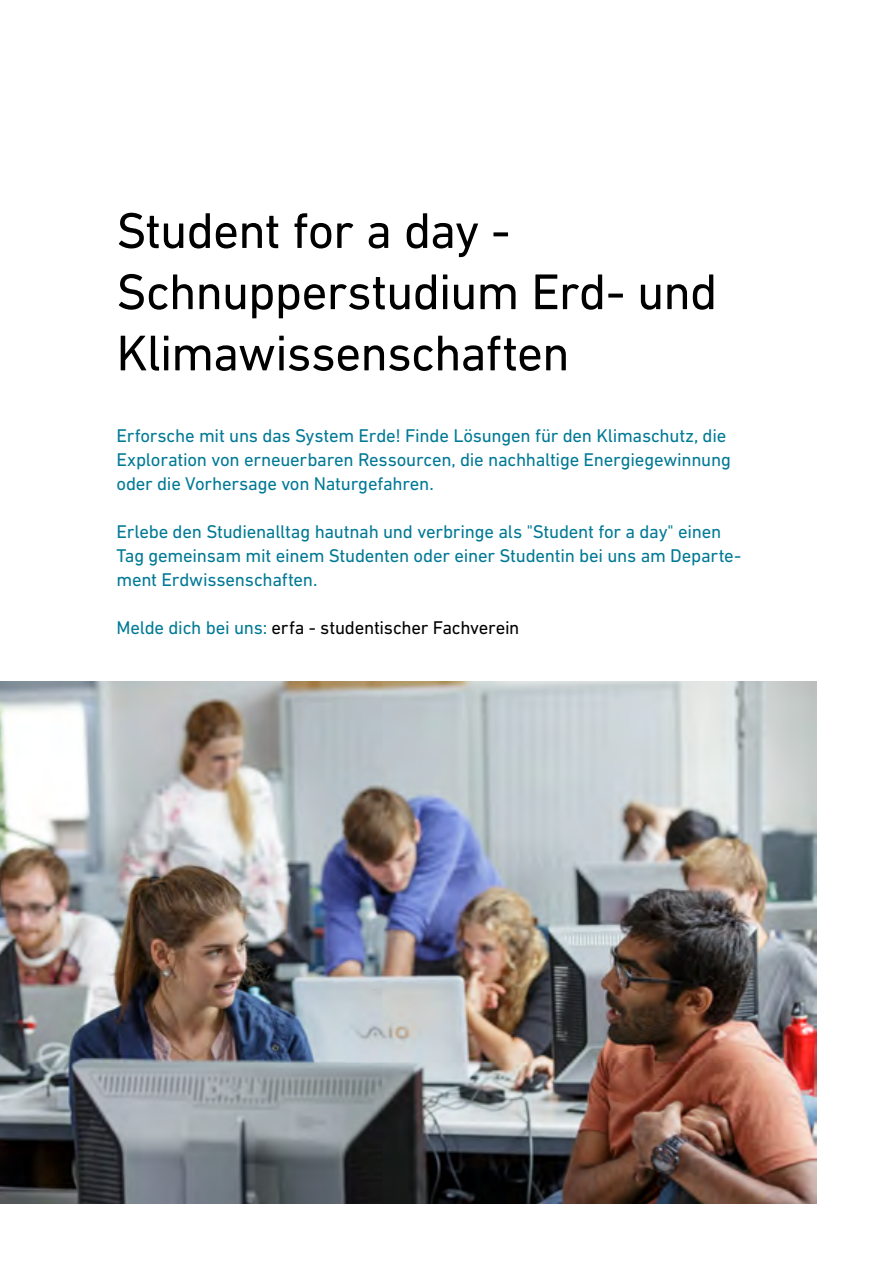
<style>
.page{position:relative;width:893px;height:1263px;background:#fff}
.page>*{position:absolute;margin:0;border:0;box-sizing:border-box;transform-origin:0 0}
.t1{font:51px/61.2px "DIN Next W1 G";letter-spacing:-.02em;color:#000}
.t2{font:18.75px/24px "DIN Next W1 G";letter-spacing:-.015em;color:#007995}
.t3{font:18.75px "DIN Next W1 G";letter-spacing:-.015em;color:#000}
.s1{color:#007995}
</style>
<div class="page">
<img style="left:0;top:681px;width:816px;height:522px">
<h1 class="t1" style="left:116px;top:199px;width:603px">Student for a day -<br>Schnupperstudium Erd- und<br>Klimawissenschaften</h1>
<p class="t2" style="left:116px;top:423px;width:616px">Erforsche mit uns das System Erde! Finde Lösungen für den Klimaschutz, die<br>Exploration von erneuerbaren Ressourcen, die nachhaltige Energiegewinnung oder die Vorhersage von Naturgefahren.</p>
<p class="t2" style="left:116px;top:519px;width:626px">Erlebe den Studienalltag hautnah und verbringe als "Student for a day" einen<br>Tag gemeinsam mit einem Studenten oder einer Studentin bei uns am Departe&shy;ment Erdwissenschaften.</p>
<p class="t3" style="left:116px;top:617px;width:405px"><span class="s1">Melde dich bei uns:</span> erfa - studentischer Fachverein</p>
</div>
